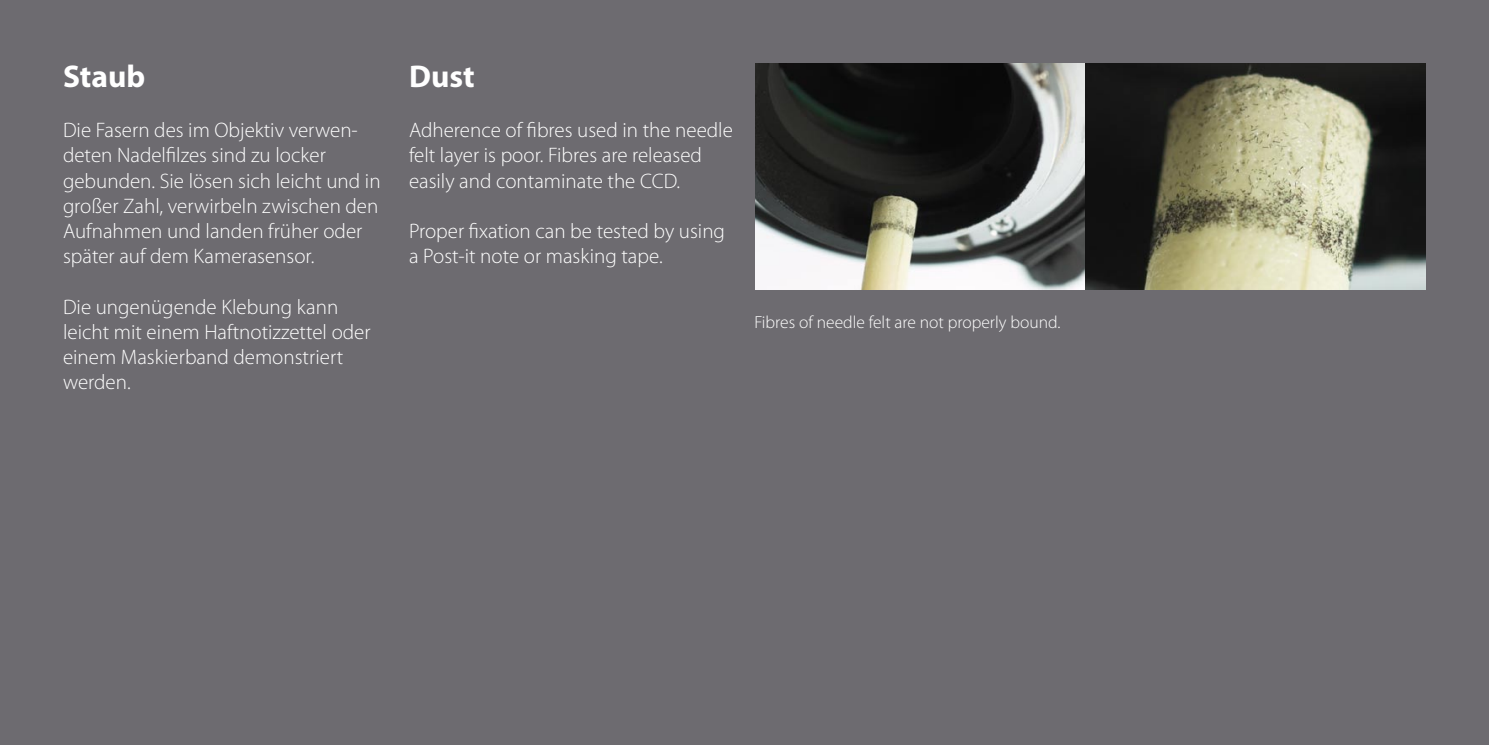
<style>
.page{position:relative;width:1489px;height:745px;background:#fff}
.page>*{position:absolute;margin:0;border:0;box-sizing:border-box;transform-origin:0 0}
.t1{font:700 31.5px "Myriad Pro";color:#fff}
.t2{font:300 21px/25.2px "Myriad Pro";color:#fff}
.t3{font:300 17.5px "Myriad Pro";color:#fff}
</style>
<div class="page">
<div style="left:0;top:0;width:1488px;height:744px;background:#6d6b70"></div>
<img style="left:755px;top:63px;width:330px;height:226px">
<img style="left:1085px;top:63px;width:340px;height:226px">
<p class="t1" style="left:63px;top:58px;width:84px">Staub</p>
<p class="t2" style="left:63px;top:118px;width:319px">Die Fasern des im Objektiv verwen&shy;deten Nadelfilzes sind zu locker gebunden. Sie lösen sich leicht und in großer Zahl, verwirbeln zwischen den Aufnahmen und landen früher oder später auf dem Kamerasensor.</p>
<p class="t2" style="left:63px;top:294px;width:309px">Die ungenügende Klebung kann leicht mit einem Haftnotizzettel oder einem Maskierband demonstriert werden.</p>
<p class="t1" style="left:409px;top:58px;width:67px">Dust</p>
<p class="t2" style="left:409px;top:118px;width:325px">Adherence of fibres used in the needle felt layer is poor. Fibres are released easily and contaminate the CCD.</p>
<p class="t2" style="left:409px;top:219px;width:317px">Proper fixation can be tested by using a Post-it note or masking tape.</p>
<p class="t3" style="left:754px;top:312px;width:307px">Fibres of needle felt are not properly bound.</p>
</div>
